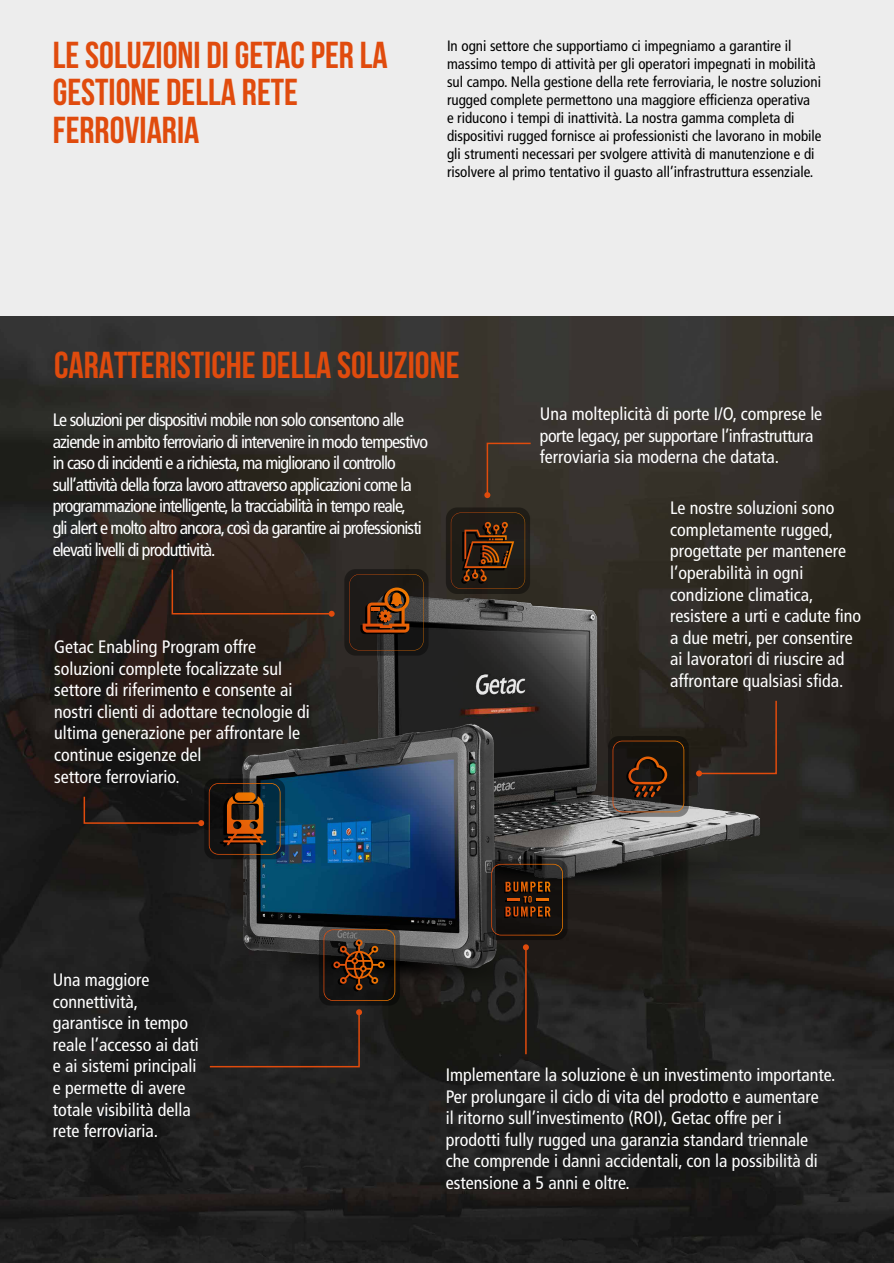
<style>
.page{position:relative;width:894px;height:1263px;background:#fff}
.page>*{position:absolute;margin:0;border:0;box-sizing:border-box;transform-origin:0 0}
.t1{font:700 37.5px/37.5px "Bebas Neue";color:#e04b0d}
.t2{font:condensed 18px/21.6px "Frutiger LT Std";color:#fff}
.t3{font:condensed 18px/21.6px "Frutiger LT Std";letter-spacing:-.05em;color:#fff}
.t4{font:condensed 15px/18px "Frutiger LT Std";color:#000}
</style>
<div class="page">
<img style="left:0;top:316px;width:893px;height:947px">
<img style="left:315px;top:576px;width:478px;height:318px">
<div style="left:0;top:0;width:893px;height:316px;background:#ededed"></div>
<hr style="left:525px;top:947px;width:1px;height:107px;background:#e04b0c">
<svg style="left:171px;top:568px;width:163px;height:49px;background:#35251b"></svg>
<div style="left:208px;top:1009px;width:154px;height:59px;background:#1f1f1f"></div>
<svg style="left:484px;top:442px;width:48px;height:56px;background:#413429"></svg>
<svg style="left:445px;top:507px;width:85px;height:87px;background:#231e17"></svg>
<svg style="left:450px;top:513px;width:75px;height:76px;background:#382212"></svg>
<svg style="left:344px;top:569px;width:84px;height:87px;background:#231f1b"></svg>
<svg style="left:349px;top:574px;width:74px;height:77px;background:#412818"></svg>
<div style="left:319px;top:925px;width:80px;height:81px;background:#141313;border-radius:11px"></div>
<svg style="left:83px;top:699px;width:703px;height:302px;background:#2c2f32"></svg>
<h1 class="t1" style="left:53px;top:36px;width:336px">LE SOLUZIONI DI GETAC PER LA<br>GESTIONE DELLA RETE<br>FERROVIARIA</h1>
<p class="t4" style="left:447px;top:37px;width:376px">In ogni settore che supportiamo ci impegniamo a garantire il massimo tempo di attività per gli operatori impegnati in mobilità sul campo. Nella gestione della rete ferroviaria, le nostre soluzioni rugged complete permettono una maggiore efficienza operativa<br>e riducono i tempi di inattività. La nostra gamma completa di dispositivi rugged fornisce ai professionisti che lavorano in mobile gli strumenti necessari per svolgere attività di manutenzione e di risolvere al primo tentativo il guasto all’infrastruttura essenziale.</p>
<h1 class="t1" style="left:54px;top:346px;width:407px">CARATTERISTICHE DELLA SOLUZIONE</h1>
<p class="t3" style="left:53px;top:409px;width:376px">Le soluzioni per dispositivi mobile non solo consentono alle aziende in ambito ferroviario di intervenire in modo tempestivo in caso di incidenti e a richiesta, ma migliorano il controllo sull’attività della forza lavoro attraverso applicazioni come la programmazione intelligente, la tracciabilità in tempo reale,<br>gli alert e molto altro ancora, così da garantire ai professionisti elevati livelli di produttività.</p>
<p class="t2" style="left:54px;top:636px;width:257px">Getac Enabling Program offre soluzioni complete focalizzate sul settore di riferimento e consente ai nostri clienti di adottare tecnologie di ultima generazione per affrontare le continue esigenze del<br>settore ferroviario.</p>
<p class="t2" style="left:539px;top:403px;width:284px">Una molteplicità di porte I/O, comprese le porte legacy, per supportare l’infrastruttura ferroviaria sia moderna che datata.</p>
<p class="t2" style="left:670px;top:497px;width:192px">Le nostre soluzioni sono completamente rugged, progettate per mantenere l’operabilità in ogni condizione climatica, resistere a urti e cadute fino a due metri, per consentire ai lavoratori di riuscire ad affrontare qualsiasi sfida.</p>
<p class="t2" style="left:53px;top:969px;width:147px">Una maggiore connettività, garantisce in tempo reale l’accesso ai dati e ai sistemi principali e permette di avere totale visibilità della rete ferroviaria.</p>
<p class="t2" style="left:445px;top:1064px;width:391px">Implementare la soluzione è un investimento importante.<br>Per prolungare il ciclo di vita del prodotto e aumentare<br>il ritorno sull’investimento (ROI), Getac offre per i prodotti fully rugged una garanzia standard triennale che comprende i danni accidentali, con la possibilità di estensione a 5 anni e oltre.</p>
</div>
